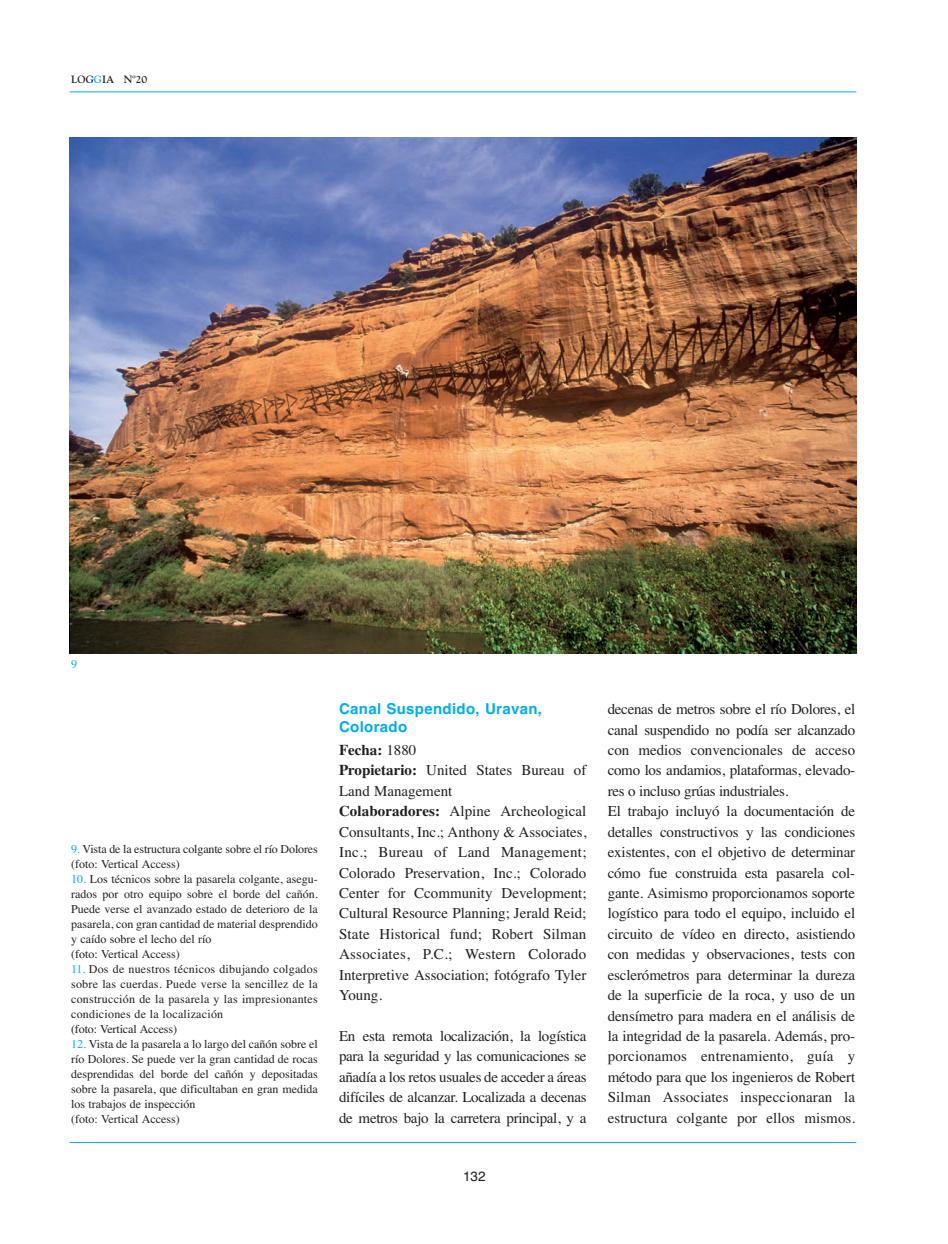
<style>
.page{position:relative;width:948px;height:1244px;background:#fff}
.page>*{position:absolute;margin:0;border:0;box-sizing:border-box;transform-origin:0 0}
.t1{font:15px/20.4px "Times";letter-spacing:-.01em;color:#231f20}
.t2{font:700 15px/18px "Helvetica";letter-spacing:.02em;color:#00aeef}
.t3{font:13.5px "Helvetica";color:#231f20}
.t4{font:12px/15px "Times";color:#231f20}
.t5{font:12px/15px "Times";letter-spacing:.02em;color:#231f20}
.t6{font:12px "Times";color:#00aeef}
.t7{font:700 10.5px "Goudy";color:#231f20}
.s1{color:#00aeef}
.s2{font-weight:700}
</style>
<div class="page">
<hr style="left:70px;top:92px;width:786px;height:1px;background:#00aeef">
<hr style="left:70px;top:1142px;width:786px;height:1px;background:#00aeef">
<img style="left:70px;top:137px;width:786px;height:516px">
<p class="t7" style="left:71px;top:75px;width:78px">LOG<span class="s1">G</span>IA Nº20</p>
<p class="t6" style="left:71px;top:659px;width:7px">9</p>
<p class="t4" style="left:71px;top:842px;width:248px"><span class="s1">9.</span> Vista de la estructura colgante sobre el río Dolores (foto: Vertical Access)</p>
<p class="t4" style="left:71px;top:872px;width:248px"><span class="s1">10.</span> Los técnicos sobre la pasarela colgante, asegu&shy;rados por otro equipo sobre el borde del cañón.<br>Puede verse el avanzado estado de deterioro de la pasarela, con gran cantidad de material desprendido y caído sobre el lecho del río<br>(foto: Vertical Access)</p>
<p class="t5" style="left:71px;top:962px;width:248px"><span class="s1">11.</span> Dos de nuestros técnicos dibujando colgados sobre las cuerdas. Puede verse la sencillez de la construcción de la pasarela y las impresionantes condiciones de la localización<br>(foto: Vertical Access)</p>
<p class="t4" style="left:71px;top:1037px;width:248px"><span class="s1">12.</span> Vista de la pasarela a lo largo del cañón sobre el río Dolores. Se puede ver la gran cantidad de rocas desprendidas del borde del cañón y depositadas sobre la pasarela, que dificultaban en gran medida los trabajos de inspección<br>(foto: Vertical Access)</p>
<p class="t2" style="left:339px;top:701px;width:205px">Canal Suspendido, Uravan,<br>Colorado</p>
<p class="t1" style="left:339px;top:741px;width:249px"><span class="s2">Fecha:</span> 1880<br><span class="s2">Propietario:</span> United States Bureau of<br>Land Management<br><span class="s2">Colaboradores:</span> Alpine Archeological<br>Consultants, Inc.; Anthony &amp; Associates,<br>Inc.; Bureau of Land Management;<br>Colorado Preservation, Inc.; Colorado<br>Center for Ccommunity Development;<br>Cultural Resource Planning; Jerald Reid;<br>State Historical fund; Robert Silman<br>Associates, P.C.; Western Colorado<br>Interpretive Association; fotógrafo Tyler<br>Young.</p>
<p class="t1" style="left:339px;top:1027px;width:249px;text-align:justify">En esta remota localización, la logística para la seguridad y las comunicaciones se añadía a los retos usuales de acceder a áreas difíciles de alcanzar. Localizada a decenas de metros bajo la carretera principal, y a</p>
<p class="t3" style="left:463px;top:1171px;width:24px">132</p>
<p class="t1" style="left:608px;top:700px;width:249px">decenas de metros sobre el río Dolores, el canal suspendido no podía ser alcanzado con medios convencionales de acceso como los andamios, plataformas, elevado&shy;res o incluso grúas industriales.<br>El trabajo incluyó la documentación de detalles constructivos y las condiciones existentes, con el objetivo de determinar cómo fue construida esta pasarela col&shy;gante. Asimismo proporcionamos soporte logístico para todo el equipo, incluido el circuito de vídeo en directo, asistiendo con medidas y observaciones, tests con esclerómetros para determinar la dureza de la superficie de la roca, y uso de un densímetro para madera en el análisis de la integridad de la pasarela. Además, pro&shy;porcionamos entrenamiento, guía y método para que los ingenieros de Robert Silman Associates inspeccionaran la estructura colgante por ellos mismos.</p>
</div>
